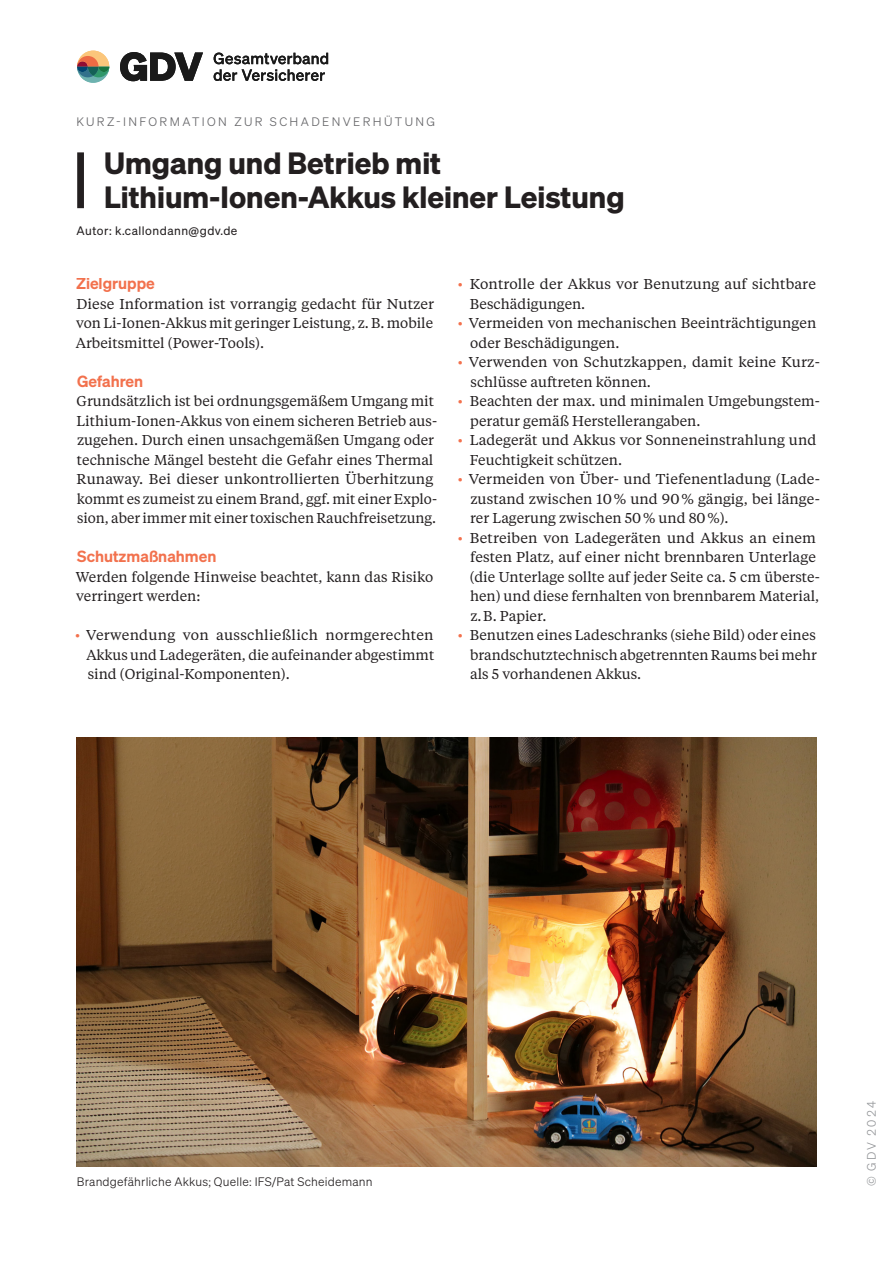
<style>
.page{position:relative;width:893px;height:1263px;background:#fff}
.page>*{position:absolute;margin:0;border:0;box-sizing:border-box;transform-origin:0 0}
._23_OnePager_Titel-Headline-2-zeilig{font:30px/34.5px "Sohne Dreiviertelfett";color:#231f20}
._23-onepager_headline{font:600 15.75px "Sohne";color:#f2714d}
._23-fliesstext{font:14.25px/19.5px "Tiempos Text";color:#231f20}
._23-bu{font:12px "Sohne Leicht";letter-spacing:.015em;color:#231f20}
._23-titel-dachzeile-pos{font:12px "Sohne Leicht";letter-spacing:.2em;color:#636366}
._23_OnePager_Autoren-Subline{font:12px "Sohne Buch";letter-spacing:.04em;color:#231f20}
.t1{font:12px "Sohne Leicht";letter-spacing:.195em;color:#939598}
.s1{color:#f3714d}
</style>
<div class="page">
<svg style="left:214px;top:53px;width:114px;height:28px"></svg>
<svg style="left:120px;top:52px;width:83px;height:29px"></svg>
<svg style="left:77px;top:51px;width:32px;height:32px"></svg>
<div style="left:77px;top:152px;width:7px;height:56px;background:#231f20"></div>
<img style="left:77px;top:738px;width:739px;height:429px">
<p class="_23-titel-dachzeile-pos" style="left:77px;top:115px;width:360px">KURZ-INFORMATION ZUR SCHADENVERHÜTUNG</p>
<p class="_23_OnePager_Titel-Headline-2-zeilig" style="left:104px;top:145px;width:522px">Umgang und Betrieb mit<br>Lithium-Ionen-Akkus kleiner Leistung</p>
<p class="_23_OnePager_Autoren-Subline" style="left:77px;top:223px;width:162px">Autor: k.callondann@gdv.de</p>
<p class="_23-onepager_headline" style="left:76px;top:274px;width:80px">Zielgruppe</p>
<p class="_23-fliesstext" style="left:76px;top:293px;width:360px;text-align:justify">Diese Information ist vorrangig gedacht für Nutzer von Li-Ionen-Akkus mit geringer Leistung, z. B. mobile Arbeitsmittel (Power-Tools).</p>
<p class="_23-onepager_headline" style="left:77px;top:371px;width:68px">Gefahren</p>
<p class="_23-fliesstext" style="left:77px;top:391px;width:362px">Grundsätzlich ist bei ordnungsgemäßem Umgang mit Lithium-Ionen-Akkus von einem sicheren Betrieb aus&shy;zugehen. Durch einen unsachgemäßen Umgang oder technische Mängel besteht die Gefahr eines Thermal Runaway. Bei dieser unkontrollierten Überhitzung kommt es zumeist zu einem Brand, ggf. mit einer Explo&shy;sion, aber immer mit einer toxischen Rauchfreisetzung.</p>
<p class="_23-onepager_headline" style="left:77px;top:547px;width:141px">Schutzmaßnahmen</p>
<p class="_23-fliesstext" style="left:76px;top:566px;width:359px">Werden folgende Hinweise beachtet, kann das Risiko verringert werden:</p>
<p class="_23-fliesstext" style="left:86px;top:625px;width:349px;text-align:justify;text-indent:-11px"><span class="s1">•</span> Verwendung von ausschließlich normgerechten Akkus und Ladegeräten, die aufeinander abgestimmt sind (Original-Komponenten).</p>
<p class="_23-fliesstext" style="left:470px;top:274px;width:348px;text-indent:-12px"><span class="s1">•</span> Kontrolle der Akkus vor Benutzung auf sichtbare<br>Beschädigungen.</p>
<p class="_23-fliesstext" style="left:470px;top:313px;width:348px;text-indent:-13px"><span class="s1">•</span> Vermeiden von mechanischen Beeinträchtigungen oder Beschädigungen.</p>
<p class="_23-fliesstext" style="left:470px;top:352px;width:351px;text-indent:-13px"><span class="s1">•</span> Verwenden von Schutzkappen, damit keine Kurz&shy;schlüsse auftreten können.</p>
<p class="_23-fliesstext" style="left:470px;top:391px;width:351px;text-indent:-12px"><span class="s1">•</span> Beachten der max. und minimalen Umgebungstem&shy;peratur gemäß Herstellerangaben.</p>
<p class="_23-fliesstext" style="left:470px;top:430px;width:348px;text-indent:-12px"><span class="s1">•</span> Ladegerät und Akkus vor Sonneneinstrahlung und<br>Feuchtigkeit schützen.</p>
<p class="_23-fliesstext" style="left:470px;top:469px;width:351px;text-align:justify;text-indent:-12px"><span class="s1">•</span> Vermeiden von Über- und Tiefenentladung (Lade&shy;zustand zwischen 10% und 90% gängig, bei länge&shy;rer Lagerung zwischen 50% und 80%).</p>
<p class="_23-fliesstext" style="left:470px;top:527px;width:352px;text-indent:-12px"><span class="s1">•</span> Betreiben von Ladegeräten und Akkus an einem festen Platz, auf einer nicht brennbaren Unterlage (die Unterlage sollte auf jeder Seite ca. 5 cm überste&shy;hen) und diese fernhalten von brennbarem Material, z.B. Papier.</p>
<p class="_23-fliesstext" style="left:470px;top:625px;width:348px;text-align:justify;text-indent:-12px"><span class="s1">•</span> Benutzen eines Ladeschranks (siehe Bild) oder eines brandschutztechnisch abgetrennten Raums bei mehr als 5 vorhandenen Akkus.</p>
<p class="_23-bu" style="left:77px;top:1175px;width:297px">Brandgefährliche Akkus; Quelle: IFS/Pat Scheidemann</p>
<p class="t1" style="left:865px;top:1186px;width:87px;rotate:-90deg">© GDV 2024</p>
</div>
